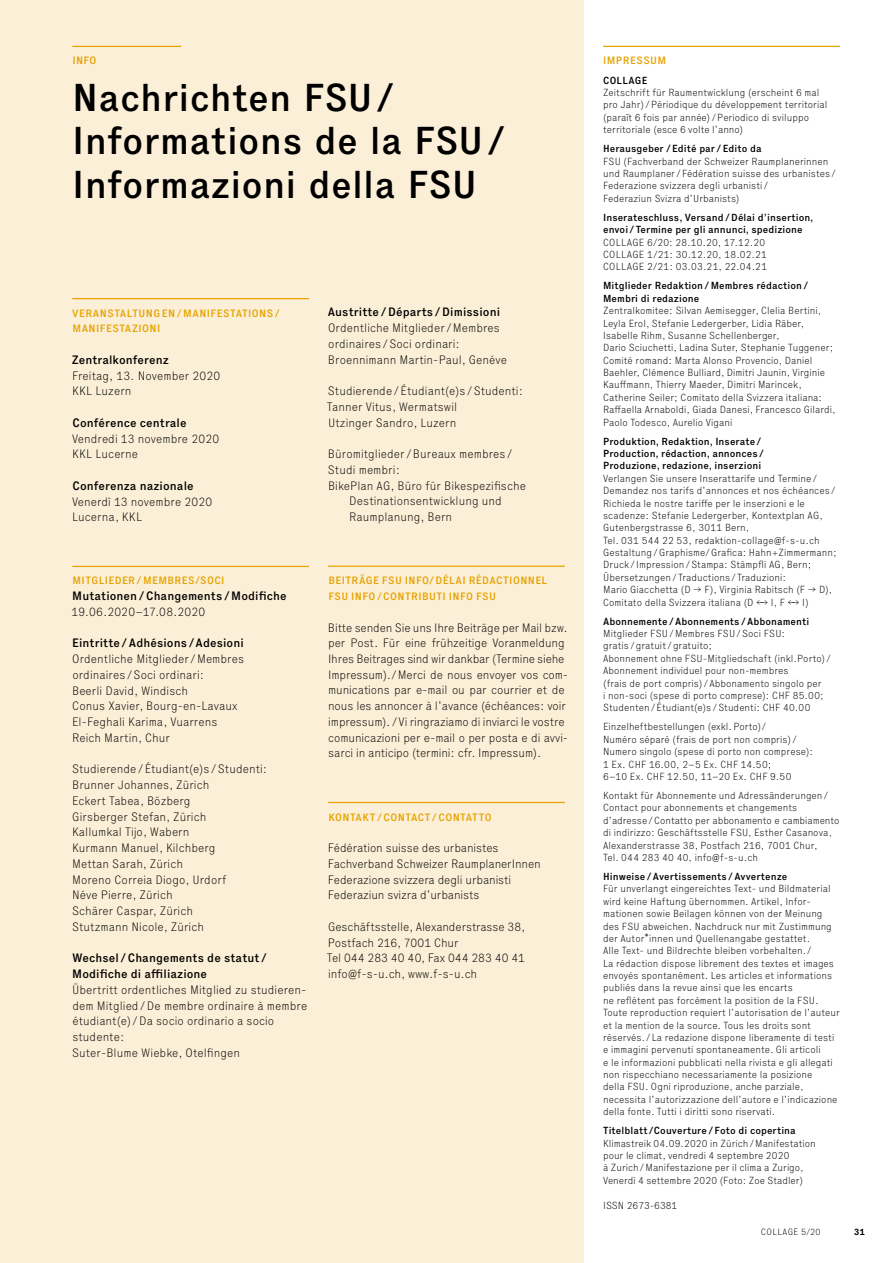
<style>
.page{position:relative;width:893px;height:1263px;background:#fff}
.page>*{position:absolute;margin:0;border:0;box-sizing:border-box;transform-origin:0 0}
.t1{font:500 38.25px/43.5px "Executive 65";letter-spacing:.005em;color:#000}
.t2{font:100 12px/15.8px "Executive 35";letter-spacing:.005em;color:#000}
.t3{font:500 12px/15.8px "Executive 65";letter-spacing:.005em;color:#000}
.t4{font:500 10.5px/15.8px "Executive 65";letter-spacing:.035em;color:#e6a300}
.t5{font:100 10.2px/12.3px "Executive 35";letter-spacing:.005em;color:#000}
.t6{font:500 10.2px/12.3px "Executive 65";letter-spacing:.005em;color:#000}
.t7{font:100 10.2px/12.3px "Executive 35";letter-spacing:.03em;color:#000}
.t8{font:500 10.2px "Executive 65";letter-spacing:.03em;color:#000}
.t9{font:100 9px "Executive 35";letter-spacing:.04em;color:#000}
.t10{font:700 9px "Executive 75";color:#000}
</style>
<div class="page">
<div style="left:0;top:0;width:584px;height:1263px;background:#fcefd7"></div>
<hr style="left:72px;top:298px;width:237px;height:1px;background:#e6a300">
<hr style="left:72px;top:566px;width:237px;height:1px;background:#e6a300">
<hr style="left:328px;top:566px;width:237px;height:1px;background:#e6a300">
<hr style="left:328px;top:802px;width:237px;height:1px;background:#e6a300">
<hr style="left:72px;top:46px;width:109px;height:1px;background:#e6a300">
<hr style="left:603px;top:46px;width:237px;height:1px;background:#e6a300">
<p class="t4" style="left:72px;top:53px;width:26px">INFO</p>
<h1 class="t1" style="left:72px;top:76px;width:434px">Nachrichten FSU/<br>Informations de la FSU/<br>Informazioni della FSU</h1>
<p class="t4" style="left:72px;top:305px;width:209px">VERANSTALTUNGEN/MANIFESTATIONS/<br>MANIFESTAZIONI</p>
<p class="t3" style="left:72px;top:352px;width:99px">Zentralkonferenz</p>
<p class="t2" style="left:72px;top:367px;width:150px">Freitag, 13. November 2020<br>KKL Luzern</p>
<p class="t3" style="left:72px;top:415px;width:116px">Conférence centrale</p>
<p class="t2" style="left:72px;top:430px;width:149px">Vendredi 13 novembre 2020<br>KKL Lucerne</p>
<p class="t3" style="left:72px;top:478px;width:123px">Conferenza nazionale</p>
<p class="t2" style="left:72px;top:493px;width:142px">Venerdì 13 novembre 2020<br>Lucerna, KKL</p>
<p class="t4" style="left:73px;top:573px;width:154px">MITGLIEDER/MEMBRES/SOCI</p>
<p class="t3" style="left:72px;top:588px;width:216px">Mutationen/Changements /Modifiche</p>
<p class="t2" style="left:71px;top:604px;width:135px">19.06.2020–17.08.2020</p>
<p class="t3" style="left:72px;top:635px;width:173px">Eintritte/Adhésions /Adesioni</p>
<p class="t2" style="left:72px;top:651px;width:173px">Ordentliche Mitglieder /Membres ordinaires /Soci ordinari:<br>Beerli David, Windisch<br>Conus Xavier, Bourg-en- Lavaux<br>El- Feghali Karima, Vuarrens<br>Reich Martin, Chur</p>
<p class="t2" style="left:72px;top:761px;width:197px">Studierende / Étudiant(e)s /Studenti:<br>Brunner Johannes, Zürich<br>Eckert Tabea, Bözberg<br>Girsberger Stefan, Zürich<br>Kallumkal Tijo, Wabern<br>Kurmann Manuel, Kilchberg<br>Mettan Sarah, Zürich<br>Moreno Correia Diogo, Urdorf<br>Néve Pierre, Zürich<br>Schärer Caspar, Zürich<br>Stutzmann Nicole, Zürich</p>
<p class="t3" style="left:72px;top:950px;width:196px">Wechsel /Changements de statut /<br>Modifiche di affiliazione</p>
<p class="t2" style="left:72px;top:982px;width:237px">Übertritt ordentliches Mitglied zu studieren&shy;dem Mitglied/De membre ordinaire à membre étudiant(e) /Da socio ordinario a socio studente:<br>Suter- Blume Wiebke, Otelfingen</p>
<p class="t3" style="left:328px;top:304px;width:174px">Austritte/Départs /Dimissioni</p>
<p class="t2" style="left:328px;top:320px;width:181px">Ordentliche Mitglieder /Membres ordinaires /Soci ordinari:<br>Broennimann Martin- Paul, Genéve</p>
<p class="t2" style="left:327px;top:383px;width:198px">Studierende / Étudiant(e)s /Studenti:<br>Tanner Vitus, Wermatswil<br>Utzinger Sandro, Luzern</p>
<p class="t2" style="left:328px;top:446px;width:186px">Büromitglieder /Bureaux membres /</p>
<p class="t2" style="left:328px;top:462px;width:74px">Studi membri:</p>
<p class="t2" style="left:328px;top:477px;width:199px">BikePlan AG, Büro für Bikespezifische</p>
<p class="t2" style="left:349px;top:493px;width:154px">Destinationsentwicklung und</p>
<p class="t2" style="left:349px;top:509px;width:104px">Raumplanung, Bern</p>
<p class="t4" style="left:328px;top:573px;width:220px">BEITRÄGE FSU INFO/DÉLAI RÉDACTIONNEL<br>FSU INFO/CONTRIBUTI INFO FSU</p>
<p class="t2" style="left:328px;top:619px;width:242px">Bitte senden Sie uns Ihre Beiträge per Mail bzw. per Post. Für eine frühzeitige Voranmeldung Ihres Beitrages sind wir dankbar (Termine siehe Impressum)./Merci de nous envoyer vos com&shy;munications par e- mail ou par courrier et de nous les annoncer à l’avance (échéances: voir impressum). /Vi ringraziamo di inviarci le vostre comunicazioni per e- mail o per posta e di avvi&shy;sarci in anticipo (termini: cfr. Impressum).</p>
<p class="t4" style="left:328px;top:809px;width:165px">KONTAKT/CONTACT/CONTATTO</p>
<p class="t2" style="left:328px;top:840px;width:214px">Fédération suisse des urbanistes Fachverband Schweizer RaumplanerInnen Federazione svizzera degli urbanisti Federaziun svizra d’urbanists</p>
<p class="t2" style="left:327px;top:918px;width:200px">Geschäftsstelle, Alexanderstrasse 38,<br>Postfach 216, 7001 Chur<br>Tel 044 283 40 40, Fax 044 283 40 41 info@f-s- u.ch, www.f-s- u.ch</p>
<p class="t4" style="left:603px;top:53px;width:65px">IMPRESSUM</p>
<p class="t8" style="left:603px;top:74px;width:46px">COLLAGE</p>
<p class="t5" style="left:603px;top:86px;width:226px">Zeitschrift für Raumentwicklung (erscheint 6 mal pro Jahr) /Périodique du développement territorial (paraît 6 fois par année) /Periodico di sviluppo territoriale (esce 6 volte l’anno)</p>
<p class="t6" style="left:603px;top:142px;width:160px">Herausgeber /Edité par /Edito da</p>
<p class="t5" style="left:603px;top:155px;width:234px">FSU (Fachverband der Schweizer Raumplanerinnen und Raumplaner / Fédération suisse des urbanistes / Federazione svizzera degli urbanisti /<br>Federaziun Svizra d’Urbanists)</p>
<p class="t6" style="left:603px;top:211px;width:212px">Inserateschluss, Versand/Délai d’insertion, envoi /Termine per gli annunci, spedizione</p>
<p class="t7" style="left:603px;top:236px;width:165px">COLLAGE 6/20: 28.10.20, 17.12.20<br>COLLAGE 1/21: 30.12.20, 18.02.21<br>COLLAGE 2/21: 03.03.21, 22.04.21</p>
<p class="t6" style="left:603px;top:280px;width:207px">Mitglieder Redaktion/Membres rédaction/<br>Membri di redazione</p>
<p class="t5" style="left:603px;top:304px;width:234px">Zentralkomitee: Silvan Aemisegger, Clelia Bertini, Leyla Erol, Stefanie Ledergerber, Lidia Räber, Isabelle Rihm, Susanne Schellenberger,<br>Dario Sciuchetti, Ladina Suter, Stephanie Tuggener; Comité romand: Marta Alonso Provencio, Daniel Baehler, Clémence Bulliard, Dimitri Jaunin, Virginie Kauffmann, Thierry Maeder, Dimitri Marincek, Catherine Seiler; Comitato della Svizzera italiana:<br>Raffaella Arnaboldi, Giada Danesi, Francesco Gilardi, Paolo Todesco, Aurelio Vigani</p>
<p class="t6" style="left:603px;top:435px;width:162px">Produktion, Redaktion, Inserate/<br>Production, rédaction, annonces /<br>Produzione, redazione, inserzioni</p>
<p class="t5" style="left:603px;top:472px;width:235px">Verlangen Sie unsere Inserattarife und Termine / Demandez nos tarifs d’annonces et nos échéances / Richieda le nostre tariffe per le inserzioni e le scadenze: Stefanie Ledergerber, Kontextplan AG, Gutenbergstrasse 6, 3011 Bern,<br>Tel. 031 544 22 53, redaktion-collage@f-s-u.ch Gestaltung/Graphisme/Grafica: Hahn+Zimmermann; Druck / Impression/Stampa: Stämpfli AG, Bern; Übersetzungen/ Traductions / Traduzioni:<br>Mario Giacchetta (D → F), Virginia Rabitsch (F → D), Comitato della Svizzera italiana (D ←→ I, F ←→ I)</p>
<p class="t6" style="left:603px;top:615px;width:208px">Abonnemente/Abonnements /Abbonamenti</p>
<p class="t5" style="left:603px;top:627px;width:229px">Mitglieder FSU/Membres FSU/Soci FSU:<br>gratis /gratuit /gratuito;<br>Abonnement ohne FSU- Mitgliedschaft (inkl.Porto) / Abonnement individuel pour non-membres<br>(frais de port compris) / Abbonamento singolo per<br>i non-soci (spese di porto comprese): CHF 85.00; Studenten/ Étudiant(e)s /Studenti: CHF 40.00</p>
<p class="t5" style="left:603px;top:720px;width:212px">Einzelheftbestellungen (exkl. Porto)/<br>Numéro séparé (frais de port non compris) / Numero singolo (spese di porto non comprese):<br>1 Ex. CHF 16.00, 2–5 Ex. CHF 14.50;<br>6–10 Ex. CHF 12.50, 11–20 Ex. CHF 9.50</p>
<p class="t5" style="left:603px;top:789px;width:238px">Kontakt für Abonnemente und Adressänderungen/ Contact pour abonnements et changements d’adresse/Contatto per abbonamento e cambiamento di indirizzo: Geschäftsstelle FSU, Esther Casanova, Alexanderstrasse 38, Postfach 216, 7001 Chur,<br>Tel. 044 283 40 40, info@f-s-u.ch</p>
<p class="t6" style="left:603px;top:870px;width:186px">Hinweise/Avertissements /Avvertenze</p>
<p class="t5" style="left:603px;top:882px;width:238px">Für unverlangt eingereichtes Text- und Bildmaterial wird keine Haftung übernommen. Artikel, Infor-- mationen sowie Beilagen können von der Meinung des FSU abweichen. Nachdruck nur mit Zustimmung der Autor*innen und Quellenangabe gestattet.<br>Alle Text- und Bildrechte bleiben vorbehalten./<br>La rédaction dispose librement des textes et images envoyés spontanément. Les articles et informations publiés dans la revue ainsi que les encarts<br>ne reflètent pas forcément la position de la FSU.<br>Toute reproduction requiert l’autorisation de l’auteur et la mention de la source. Tous les droits sont réservés./ La redazione dispone liberamente di testi e immagini pervenuti spontaneamente. Gli articoli<br>e le informazioni pubblicati nella rivista e gli allegati non rispecchiano necessariamente la posizione<br>della FSU. Ogni riproduzione, anche parziale, necessita l’autorizzazione dell’autore e l’indicazione della fonte. Tutti i diritti sono riservati.</p>
<p class="t6" style="left:603px;top:1124px;width:194px">Titelblatt /Couverture/Foto di copertina</p>
<p class="t5" style="left:603px;top:1137px;width:214px">Klimastreik 04.09.2020 in Zürich/Manifestation pour le climat, vendredi 4 septembre 2020<br>à Zurich/Manifestazione per il clima a Zurigo, Venerdì 4 settembre 2020 (Foto: Zoe Stadler)</p>
<p class="t5" style="left:603px;top:1199px;width:76px">ISSN 2673-6381</p>
<p class="t9" style="left:761px;top:1226px;width:61px">COLLAGE 5/20</p>
<p class="t10" style="left:854px;top:1225px;width:12px">31</p>
</div>
